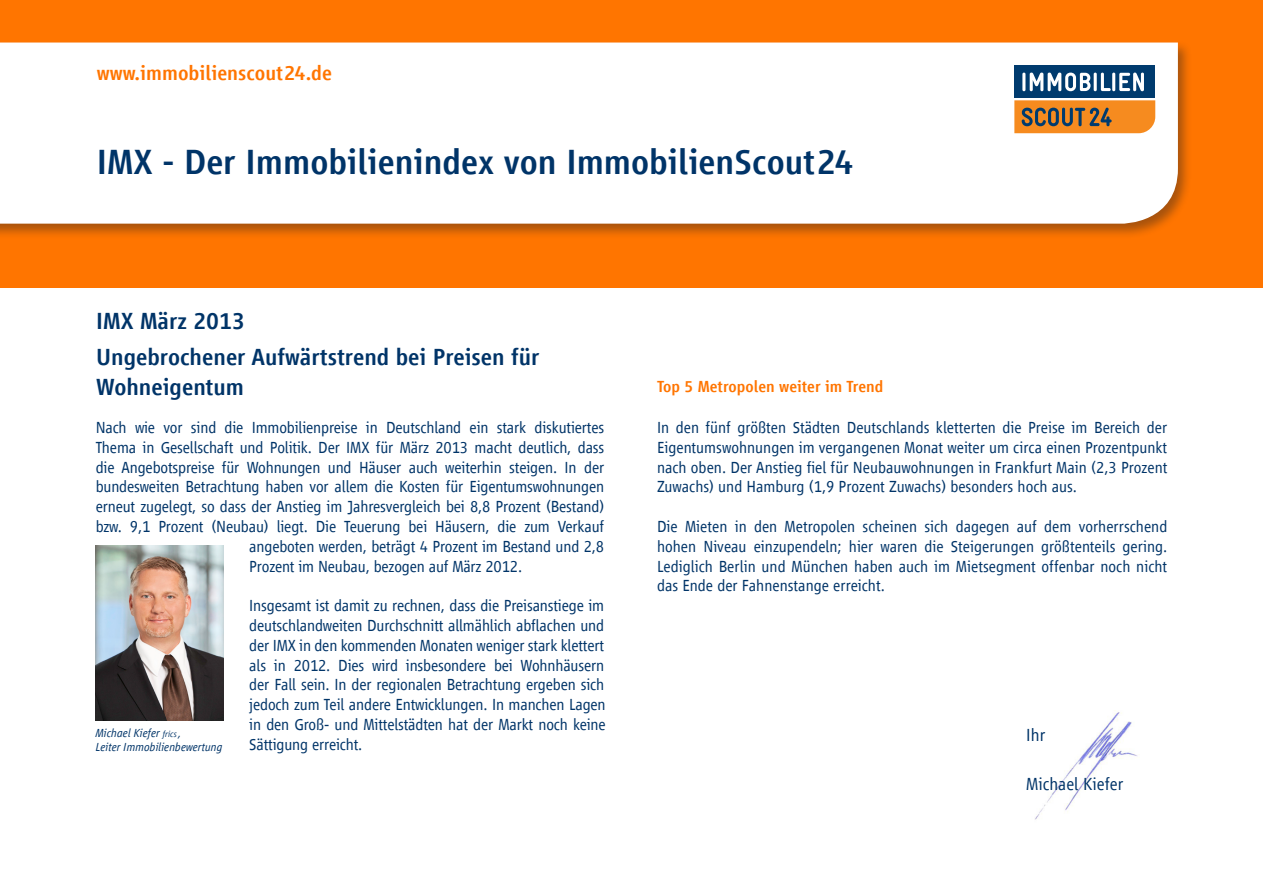
<style>
.page{position:relative;width:1263px;height:893px;background:#fff}
.page>*{position:absolute;margin:0;border:0;box-sizing:border-box;transform-origin:0 0}
.t1{font:500 36px "Scout Vialog";color:#003468}
.t2{font:500 24px/30px "Scout Vialog";color:#003468}
.t3{font:500 21px "Scout Vialog";color:#ff7500}
.t4{font:300 18px "Scout Vialog";color:#003468}
.Absatzformat_1{font:300 16.5px/19.8px "Scout Vialog";letter-spacing:-.01em;color:#003468;text-align:justify}
.Absatzformat_1-2{font:500 16.5px "Scout Vialog";color:#ff7500}
.t5{font:italic 300 12px "Scout Vialog";color:#003468}
.t6{font:italic 300 9px "Scout Vialog";color:#003468}
.s1{font-size:12px}
</style>
<div class="page">
<div style="left:0;top:0;width:1263px;height:287px;background:#ff7500"></div>
<div style="left:0;top:40px;width:1192px;height:200px;background:#231f20;opacity:.4"></div>
<div style="left:0;top:43px;width:1178px;height:181px;background:#fff"></div>
<div style="left:1014px;top:94px;width:141px;height:9px;background:#fff"></div>
<div style="left:1014px;top:65px;width:141px;height:33px;background:#003b6e"></div>
<svg style="left:1014px;top:100px;width:141px;height:33px"></svg>
<hr style="left:1022px;top:73px;width:3px;height:18px;background:#fff;border-radius:2px">
<svg style="left:1030px;top:73px;width:60px;height:18px"></svg>
<hr style="left:1094px;top:73px;width:3px;height:18px;background:#fff;border-radius:2px">
<svg style="left:1101px;top:73px;width:10px;height:18px"></svg>
<hr style="left:1112px;top:73px;width:3px;height:18px;background:#fff;border-radius:2px">
<svg style="left:1119px;top:73px;width:25px;height:18px"></svg>
<img style="left:1035px;top:710px;width:103px;height:110px">
<img style="left:96px;top:545px;width:127px;height:175px">
<p class="t3" style="left:97px;top:62px;width:237px">www.immobilienscout24.de</p>
<p class="t1" style="left:97px;top:142px;width:758px">IMX - Der Immobilienindex von ImmobilienScout24</p>
<p class="t2" style="left:96px;top:306px;width:150px">IMX März 2013</p>
<p class="t2" style="left:96px;top:342px;width:445px">Ungebrochener Aufwärtstrend bei Preisen für<br>Wohneigentum</p>
<p class="Absatzformat_1-2" style="left:657px;top:378px;width:228px">Top 5 Metropolen weiter im Trend</p>
<p class="Absatzformat_1" style="left:657px;top:418px;width:512px">In den fünf größten Städten Deutschlands kletterten die Preise im Bereich der Eigentumswohnungen im vergangenen Monat weiter um circa einen Prozentpunkt nach oben. Der Anstieg fiel für Neubauwohnungen in Frankfurt Main (2,3 Prozent Zuwachs) und Hamburg (1,9 Prozent Zuwachs) besonders hoch aus.</p>
<p class="Absatzformat_1" style="left:657px;top:517px;width:512px">Die Mieten in den Metropolen scheinen sich dagegen auf dem vorherrschend hohen Niveau einzupendeln; hier waren die Steigerungen größtenteils gering.<br>Lediglich Berlin und München haben auch im Mietsegment offenbar noch nicht das Ende der Fahnenstange erreicht.</p>
<p class="Absatzformat_1" style="left:96px;top:418px;width:510px">Nach wie vor sind die Immobilienpreise in Deutschland ein stark diskutiertes</p>
<p class="Absatzformat_1" style="left:96px;top:437px;width:510px">Thema in Gesellschaft und Politik. Der IMX für März 2013 macht deutlich, dass</p>
<p class="Absatzformat_1" style="left:96px;top:457px;width:510px">die Angebotspreise für Wohnungen und Häuser auch weiterhin steigen. In der</p>
<p class="Absatzformat_1" style="left:96px;top:477px;width:510px">bundesweiten Betrachtung haben vor allem die Kosten für Eigentumswohnungen</p>
<p class="Absatzformat_1" style="left:96px;top:497px;width:510px">erneut zugelegt, so dass der Anstieg im Jahresvergleich bei 8,8 Prozent (Bestand)</p>
<p class="Absatzformat_1" style="left:96px;top:517px;width:510px">bzw. 9,1 Prozent (Neubau) liegt. Die Teuerung bei Häusern, die zum Verkauf</p>
<p class="Absatzformat_1" style="left:249px;top:536px;width:356px">angeboten werden, beträgt 4 Prozent im Bestand und 2,8</p>
<p class="Absatzformat_1" style="left:249px;top:556px;width:274px">Prozent im Neubau, bezogen auf März 2012.</p>
<p class="Absatzformat_1" style="left:249px;top:596px;width:358px">Insgesamt ist damit zu rechnen, dass die Preisanstiege im deutschlandweiten Durchschnitt allmählich abflachen und der IMX in den kommenden Monaten weniger stark klettert als in 2012. Dies wird insbesondere bei Wohnhäusern der Fall sein. In der regionalen Betrachtung ergeben sich jedoch zum Teil andere Entwicklungen. In manchen Lagen in den Groß- und Mittelstädten hat der Markt noch keine Sättigung erreicht.</p>
<p class="t5" style="left:96px;top:726px;width:66px">Michael Kiefer</p>
<p class="t4" style="left:1026px;top:725px;width:21px">Ihr</p>
<p class="t6" style="left:163px;top:729px;width:20px">frics <span class="s1">,</span></p>
<p class="t5" style="left:96px;top:741px;width:128px">Leiter Immobilienbewertung</p>
<p class="t4" style="left:1026px;top:774px;width:99px">Michael Kiefer</p>
</div>
